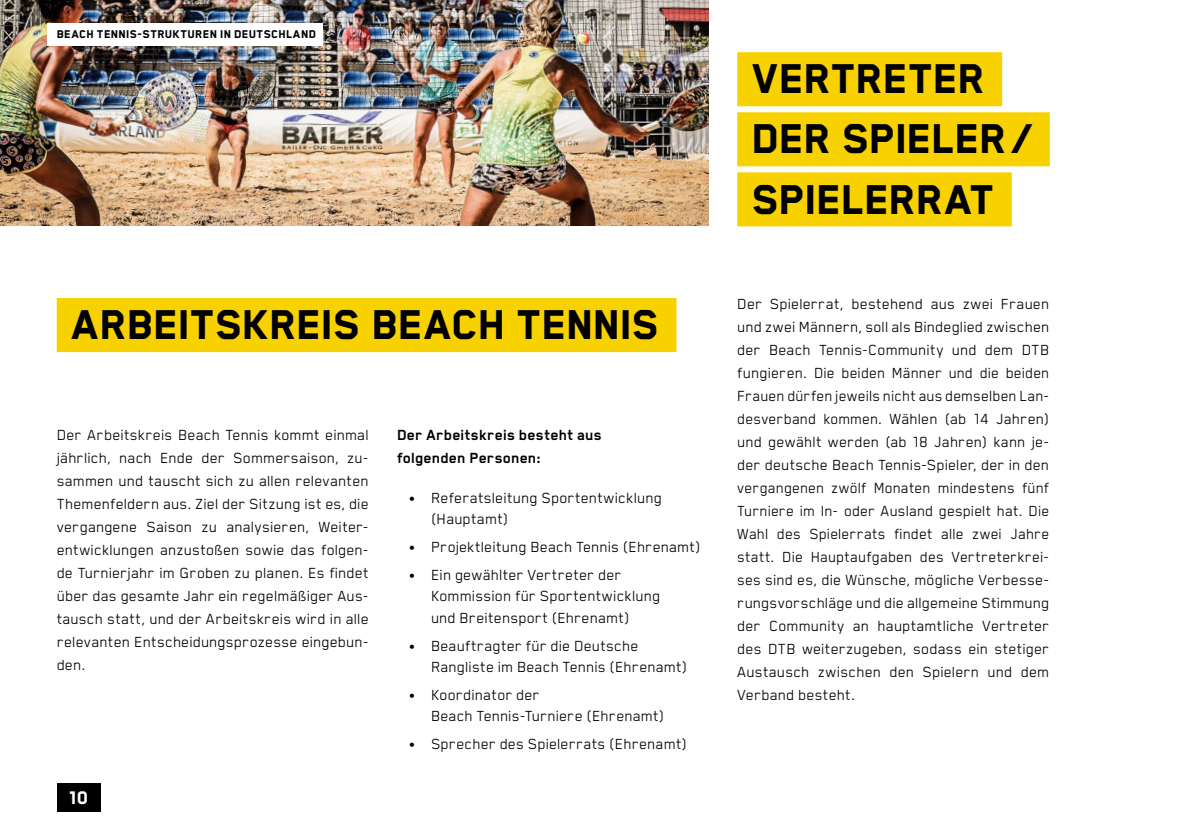
<style>
.page{position:relative;width:1191px;height:840px;background:#fff}
.page>*{position:absolute;margin:0;border:0;box-sizing:border-box;transform-origin:0 0}
.t1{font:800 48px/60px "Blender";letter-spacing:.005em;color:#000}
.t2{font:800 21px "Blender";color:#fff}
.t3{font:17px/23px "Blender";letter-spacing:.01em;color:#000}
.t4{font:700 17px/23px "Blender";letter-spacing:.015em;color:#000}
.t5{font:800 13px "Blender";letter-spacing:.03em;color:#000}
</style>
<div class="page">
<img style="left:0;top:0;width:709px;height:225px">
<div style="left:57px;top:298px;width:619px;height:54px;background:#f8d200"></div>
<div style="left:737px;top:52px;width:265px;height:54px;background:#f8d200"></div>
<div style="left:737px;top:112px;width:312px;height:54px;background:#f8d200"></div>
<div style="left:737px;top:172px;width:274px;height:54px;background:#f8d200"></div>
<div style="left:57px;top:783px;width:43px;height:28px;background:#000"></div>
<div style="left:47px;top:23px;width:276px;height:23px;background:#fff"></div>
<p class="t5" style="left:57px;top:28px;width:261px">BEACH TENNIS-STRUKTUREN IN DEUTSCHLAND</p>
<h1 class="t1" style="left:71px;top:294px;width:53px">ARBEITSKREIS</h1>
<h1 class="t1" style="left:371px;top:294px;width:53px">BEACH</h1>
<h1 class="t1" style="left:516px;top:294px;width:49px">TENNIS</h1>
<p class="t3" style="left:57px;top:423px;width:313px;text-align:justify">Der Arbeitskreis Beach Tennis kommt einmal jährlich, nach Ende der Sommersaison, zu&shy;sammen und tauscht sich zu allen relevanten Themenfeldern aus. Ziel der Sitzung ist es, die vergangene Saison zu analysieren, Weiter&shy;entwicklungen anzustoßen sowie das folgen&shy;de Turnierjahr im Groben zu planen. Es findet über das gesamte Jahr ein regelmäßiger Aus&shy;tausch statt, und der Arbeitskreis wird in alle relevanten Entscheidungsprozesse eingebun&shy;den.</p>
<p class="t2" style="left:69px;top:786px;width:21px">10</p>
<p class="t4" style="left:397px;top:423px;width:206px">Der Arbeitskreis besteht aus folgenden Personen:</p>
<p class="t3" style="left:431px;top:487px;width:232px;line-height:21px;text-indent:-23px">• Referatsleitung Sportentwicklung (Hauptamt)</p>
<p class="t3" style="left:408px;top:535px;width:294px">• Projektleitung Beach Tennis (Ehrenamt)</p>
<p class="t3" style="left:431px;top:564px;width:231px;line-height:21px;text-indent:-23px">• Ein gewählter Vertreter der<br>Kommission für Sportentwicklung und Breitensport (Ehrenamt)</p>
<p class="t3" style="left:431px;top:634px;width:257px;line-height:21px;text-indent:-23px">• Beauftragter für die Deutsche<br>Rangliste im Beach Tennis (Ehrenamt)</p>
<p class="t3" style="left:431px;top:683px;width:234px;line-height:21px;text-indent:-23px">• Koordinator der<br>Beach Tennis-Turniere (Ehrenamt)</p>
<p class="t3" style="left:408px;top:731px;width:280px">• Sprecher des Spielerrats (Ehrenamt)</p>
<h1 class="t1" style="left:751px;top:49px;width:54px">VERTRETER<br>DER</h1>
<h1 class="t1" style="left:751px;top:109px;width:282px;text-indent:90px">SPIELER /<br>SPIELERRAT</h1>
<p class="t3" style="left:737px;top:292px;width:313px;text-align:justify">Der Spielerrat, bestehend aus zwei Frauen und zwei Männern, soll als Bindeglied zwischen der Beach Tennis-Community und dem DTB fungieren. Die beiden Männer und die beiden Frauen dürfen jeweils nicht aus demselben Lan&shy;desverband kommen. Wählen (ab 14 Jahren) und gewählt werden (ab 18 Jahren) kann je&shy;der deutsche Beach Tennis-Spieler, der in den vergangenen zwölf Monaten mindestens fünf Turniere im In- oder Ausland gespielt hat. Die Wahl des Spielerrats findet alle zwei Jahre statt. Die Hauptaufgaben des Vertreterkrei&shy;ses sind es, die Wünsche, mögliche Verbesse&shy;rungsvorschläge und die allgemeine Stimmung der Community an hauptamtliche Vertreter des DTB weiterzugeben, sodass ein stetiger Austausch zwischen den Spielern und dem Verband besteht.</p>
</div>
